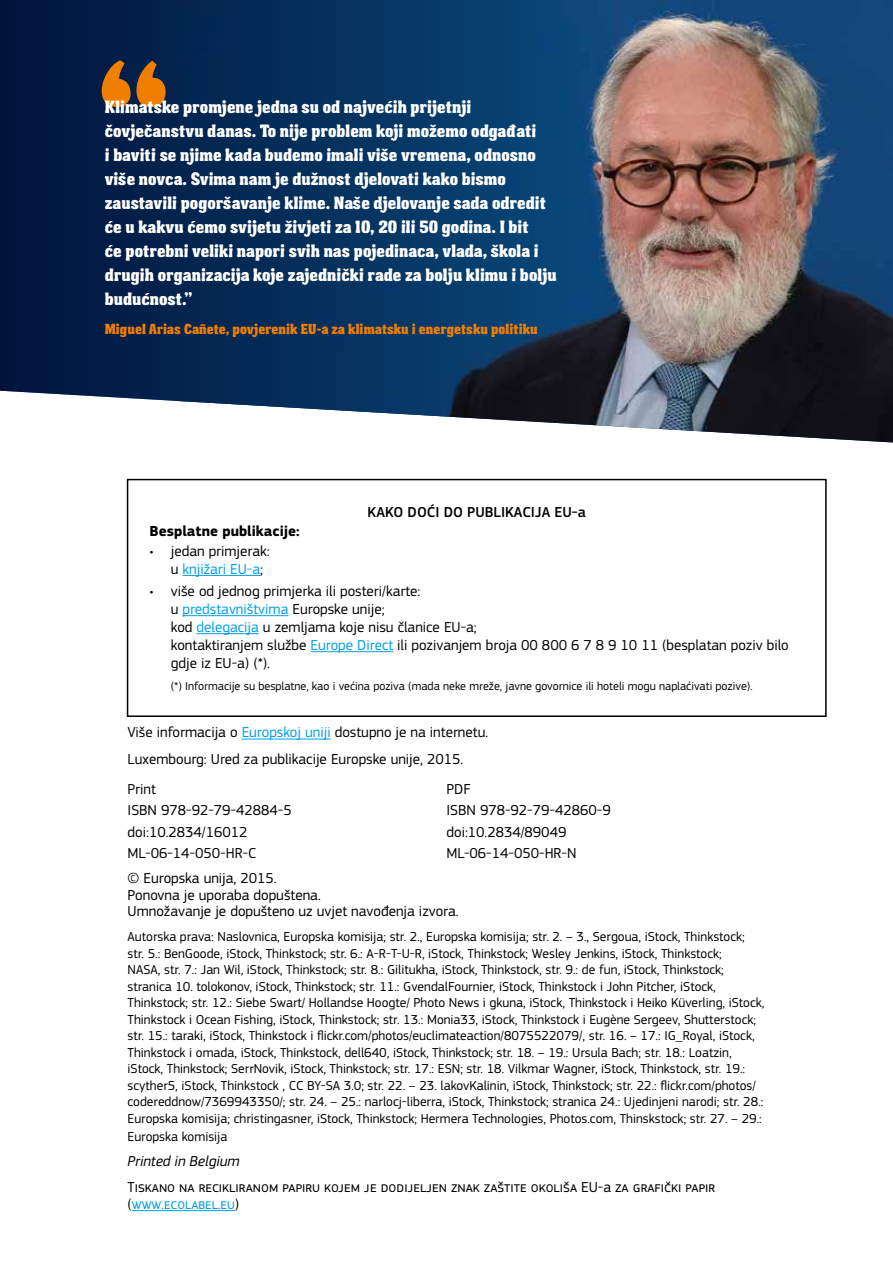
<style>
.page{position:relative;width:893px;height:1263px;background:#fff}
.page>*{position:absolute;margin:0;border:0;box-sizing:border-box;transform-origin:0 0}
.t1{font:150px "FTY Garishing Worse Normal";color:#f07f00}
.t2{font:16.5px/24px "FTY Garishing Worse Normal";color:#fff}
.t3{font:15px/18px "EC Square Sans Pro";color:#000}
.t4{font:500 15px "EC Square Sans Pro";color:#000}
.t5{font:700 15px "EC Square Sans Pro";color:#000}
.t6{font:italic 15px "EC Square Sans Pro";color:#000}
.t7{font:13.5px/16.5px "EC Square Sans Pro";color:#000}
.t8{font:13.5px "FTY Garishing Worse Normal";color:#f07f00}
.t9{font:12px "EC Square Sans Pro";color:#000}
.s1{color:#009fe3}
</style>
<div class="page">
<hr style="left:242px;top:739px;width:89px;height:1px;background:#009fe3">
<hr style="left:132px;top:1210px;width:103px;height:1px;background:#009fe3">
<hr style="left:183px;top:575px;width:77px;height:1px;background:#009fe3">
<hr style="left:183px;top:615px;width:105px;height:1px;background:#009fe3">
<hr style="left:197px;top:633px;width:62px;height:1px;background:#009fe3">
<hr style="left:311px;top:651px;width:82px;height:1px;background:#009fe3">
<div style="left:127px;top:479px;width:700px;height:238px;border:2px solid #000"></div>
<svg style="left:0;top:0;width:893px;height:442px;background:#324865"></svg>
<h1 class="t1" style="left:96px;top:3px;width:77px">“</h1>
<p class="t2" style="left:105px;top:93px;width:453px">Klimatske promjene jedna su od najvećih prijetnji čovječanstvu danas. To nije problem koji možemo odgađati<br>i baviti se njime kada budemo imali više vremena, odnosno više novca. Svima nam je dužnost djelovati kako bismo zaustavili pogoršavanje klime. Naše djelovanje sada odredit će u kakvu ćemo svijetu živjeti za 10, 20 ili 50 godina. I bit<br>će potrebni veliki napori svih nas pojedinaca, vlada, škola i drugih organizacija koje zajednički rade za bolju klimu i bolju budućnost.”</p>
<p class="t8" style="left:105px;top:318px;width:434px">Miguel Arias Cañete, povjerenik EU-a za klimatsku i energetsku politiku</p>
<p class="t4" style="left:368px;top:503px;width:220px">KAKO DOĆI DO PUBLIKACIJA EU-a</p>
<p class="t5" style="left:150px;top:522px;width:152px">Besplatne publikacije:</p>
<p class="t3" style="left:171px;top:542px;width:100px;text-indent:-21px">• jedan primjerak: u <span class="s1">knjižari EU-a</span>;</p>
<p class="t3" style="left:171px;top:582px;width:619px;text-indent:-21px">• više od jednog primjerka ili posteri/karte:<br>u <span class="s1">predstavništvima</span> Europske unije;<br>kod <span class="s1">delegacija</span> u zemljama koje nisu članice EU-a;<br>kontaktiranjem službe <span class="s1">Europe Direct</span> ili pozivanjem broja 00 800 6 7 8 9 10 11 (besplatan poziv bilo gdje iz EU-a) (*).</p>
<p class="t9" style="left:171px;top:679px;width:583px">(*) Informacije su besplatne, kao i većina poziva (mada neke mreže, javne govornice ili hoteli mogu naplaćivati pozive).</p>
<p class="t3" style="left:128px;top:719px;width:362px;line-height:26.5px">Više informacija o <span class="s1">Europskoj uniji</span> dostupno je na internetu.<br>Luxembourg: Ured za publikacije Europske unije, 2015.</p>
<p class="t3" style="left:128px;top:780px;width:30px">Print</p>
<p class="t3" style="left:446px;top:780px;width:26px">PDF</p>
<p class="t3" style="left:128px;top:801px;width:166px">ISBN 978-92-79-42884-5</p>
<p class="t3" style="left:446px;top:801px;width:166px">ISBN 978-92-79-42860-9</p>
<p class="t3" style="left:128px;top:823px;width:121px">doi:10.2834/16012</p>
<p class="t3" style="left:446px;top:823px;width:121px">doi:10.2834/89049</p>
<p class="t3" style="left:128px;top:844px;width:130px">ML-06-14-050-HR-C</p>
<p class="t3" style="left:446px;top:844px;width:131px">ML-06-14-050-HR-N</p>
<p class="t3" style="left:128px;top:870px;width:333px;line-height:16.5px">© Europska unija, 2015.<br>Ponovna je uporaba dopuštena.<br>Umnožavanje je dopušteno uz uvjet navođenja izvora.</p>
<p class="t7" style="left:128px;top:929px;width:638px">Autorska prava: Naslovnica, Europska komisija; str. 2., Europska komisija; str. 2. – 3., Sergoua, iStock, Thinkstock; str. 5.: BenGoode, iStock, Thinkstock; str. 6.: A-R-T-U-R, iStock, Thinkstock; Wesley Jenkins, iStock, Thinkstock;<br>NASA, str. 7.: Jan Wil, iStock, Thinkstock; str. 8.: Gilitukha, iStock, Thinkstock, str. 9.: de fun, iStock, Thinkstock; stranica 10. tolokonov, iStock, Thinkstock; str. 11.: GvendalFournier, iStock, Thinkstock i John Pitcher, iStock, Thinkstock; str. 12.: Siebe Swart/ Hollandse Hoogte/ Photo News i gkuna, iStock, Thinkstock i Heiko Küverling, iStock, Thinkstock i Ocean Fishing, iStock, Thinkstock; str. 13.: Monia33, iStock, Thinkstock i Eugène Sergeev, Shutterstock; str. 15.: taraki, iStock, Thinkstock i flickr.com/photos/euclimateaction/8075522079/, str. 16. – 17.: IG_Royal, iStock, Thinkstock i omada, iStock, Thinkstock, dell640, iStock, Thinkstock; str. 18. – 19.: Ursula Bach; str. 18.: Loatzin, iStock, Thinkstock; SerrNovik, iStock, Thinkstock; str. 17.: ESN; str. 18. Vilkmar Wagner, iStock, Thinkstock, str. 19.: scyther5, iStock, Thinkstock , CC BY-SA 3.0; str. 22. – 23. lakovKalinin, iStock, Thinkstock; str. 22.: flickr.com/photos/ codereddnow/7369943350/; str. 24. – 25.: narlocj-liberra, iStock, Thinkstock; stranica 24.: Ujedinjeni narodi; str. 28.:<br>Europska komisija; christingasner, iStock, Thinkstock; Hermera Technologies, Photos.com, Thinskstock; str. 27. – 29.:</p>
<p class="t7" style="left:128px;top:1128px;width:101px">Europska komisija</p>
<p class="t6" style="left:128px;top:1152px;width:114px">Printed in Belgium</p>
<p class="t3" style="left:128px;top:1179px;width:589px;line-height:16.5px">Tiskano na recikliranom papiru kojem je dodijeljen znak zaštite okoliša EU-a za grafički papir (<span class="s1">www.ecolabel.eu</span>)</p>
</div>
